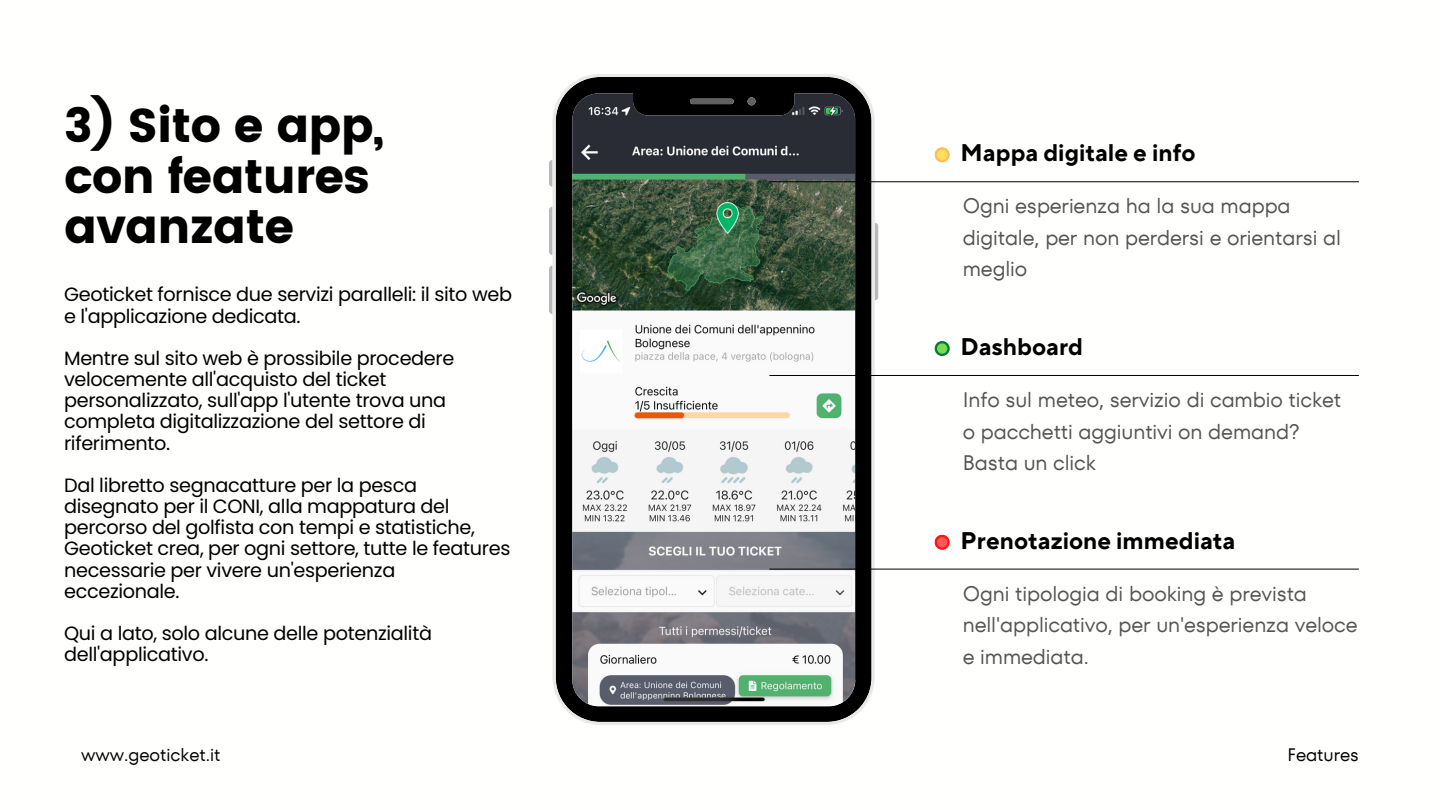
<style>
.page{position:relative;width:1440px;height:810px;background:#fff}
.page>*{position:absolute;margin:0;border:0;box-sizing:border-box;transform-origin:0 0}
.t1{font:47.3px "Poppins";letter-spacing:-.015em;color:#000}
.t2{font:700 24px "TT Norms Pro";color:#000}
.t3{font:21px/31.5px "TT Fors";letter-spacing:-.005em;color:#545454}
.t4{font:19.3px/21.2px "Poppins";letter-spacing:-.015em;color:#000}
.t5{font:18px "TT Fors";color:#000}
</style>
<div class="page">
<svg style="left:549px;top:160px;width:4px;height:27px"></svg>
<svg style="left:549px;top:207px;width:4px;height:48px"></svg>
<svg style="left:549px;top:266px;width:4px;height:48px"></svg>
<svg style="left:875px;top:223px;width:3px;height:77px"></svg>
<svg style="left:553px;top:74px;width:322px;height:651px"></svg>
<hr style="left:769px;top:569px;width:590px;height:1px;background:#000">
<hr style="left:769px;top:375px;width:590px;height:1px;background:#000">
<hr style="left:769px;top:181px;width:590px;height:1px;background:#000">
<svg style="left:935px;top:147px;width:15px;height:15px"></svg>
<svg style="left:935px;top:341px;width:15px;height:15px"></svg>
<svg style="left:935px;top:535px;width:15px;height:15px"></svg>
<p class="t1" style="left:64px;top:98px;width:322px">3) Sito e app,</p>
<p class="t1" style="left:64px;top:149px;width:307px">con features</p>
<p class="t1" style="left:64px;top:199px;width:232px">avanzate</p>
<p class="t4" style="left:64px;top:284px;width:450px">Geoticket fornisce due servizi paralleli: il sito web e l'applicazione dedicata.</p>
<p class="t4" style="left:64px;top:348px;width:392px">Mentre sul sito web è prossibile procedere velocemente all'acquisto del ticket personalizzato, sull'app l'utente trova una completa digitalizzazione del settore di riferimento.</p>
<p class="t4" style="left:64px;top:475px;width:448px">Dal libretto segnacatture per la pesca disegnato per il CONI, alla mappatura del percorso del golfista con tempi e statistiche, Geoticket crea, per ogni settore, tutte le features necessarie per vivere un'esperienza eccezionale.</p>
<p class="t4" style="left:64px;top:623px;width:369px">Qui a lato, solo alcune delle potenzialità dell'applicativo.</p>
<p class="t2" style="left:961px;top:139px;width:237px">Mappa digitale e info</p>
<p class="t3" style="left:963px;top:190px;width:380px">Ogni esperienza ha la sua mappa digitale, per non perdersi e orientarsi al meglio</p>
<p class="t2" style="left:961px;top:332px;width:124px">Dashboard</p>
<p class="t3" style="left:963px;top:384px;width:380px">Info sul meteo, servizio di cambio ticket o pacchetti aggiuntivi on demand?<br>Basta un click</p>
<p class="t2" style="left:961px;top:526px;width:276px">Prenotazione immediata</p>
<p class="t3" style="left:963px;top:578px;width:396px">Ogni tipologia di booking è prevista nell'applicativo, per un'esperienza veloce e immediata.</p>
<p class="t5" style="left:81px;top:742px;width:141px">www.geoticket.it</p>
<p class="t5" style="left:1287px;top:742px;width:73px">Features</p>
</div>
